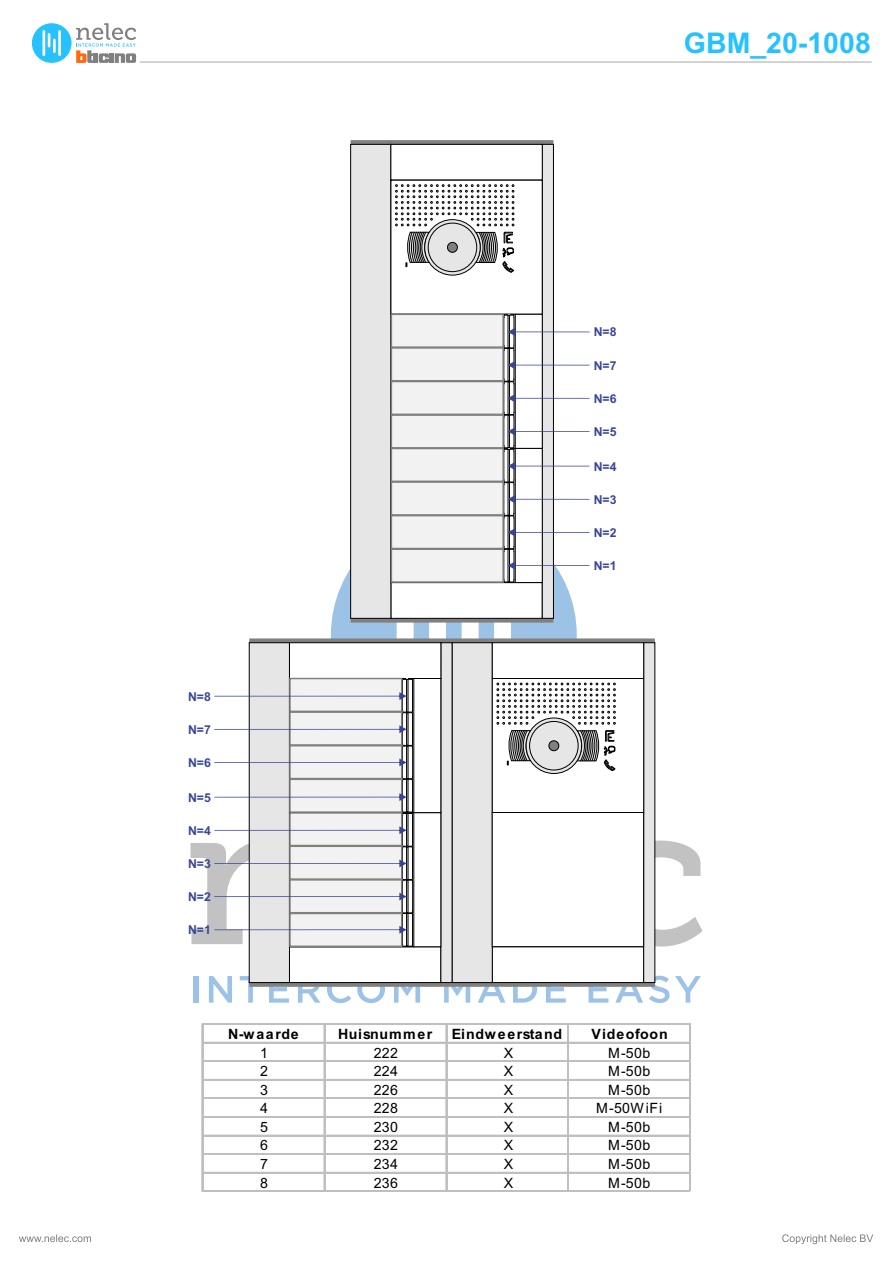
<style>
.page{position:relative;width:893px;height:1263px;background:#fff}
.page>*{position:absolute;margin:0;border:0;box-sizing:border-box;transform-origin:0 0}
.t1{font:700 28.5px "Arial";color:#26c2ff}
.t2{font:14.25px "Arial";letter-spacing:.025em;color:#000}
.t3{font:700 14.25px "Arial";letter-spacing:.055em;color:#000}
.t4{font:700 12.3px "Arial";color:#384596}
</style>
<div class="page">
<svg style="left:19px;top:1234px;width:72px;height:8px"></svg>
<svg style="left:782px;top:1234px;width:91px;height:10px"></svg>
<hr style="left:140px;top:61px;width:732px;height:2px;background:#ccc">
<svg style="left:331px;top:569px;width:246px;height:69px;background:#a7c9e8"></svg>
<div style="left:397px;top:554px;width:16px;height:162px;background:#fff;border-radius:8px"></div>
<div style="left:429px;top:573px;width:17px;height:89px;background:#fff;border-radius:8px"></div>
<div style="left:494px;top:554px;width:17px;height:162px;background:#fff;border-radius:8px"></div>
<div style="left:462px;top:608px;width:16px;height:89px;background:#fff;border-radius:8px"></div>
<div style="left:32px;top:23px;width:40px;height:40px;background:#26c2ff;border-radius:50%"></div>
<hr style="left:43px;top:30px;width:2px;height:26px;background:#fff">
<svg style="left:48px;top:33px;width:2px;height:14px"></svg>
<hr style="left:58px;top:30px;width:3px;height:26px;background:#fff">
<hr style="left:53px;top:39px;width:3px;height:14px;background:#fff">
<svg style="left:76px;top:23px;width:60px;height:40px"></svg>
<div style="left:351px;top:614px;width:202px;height:9px;background:#808080"></div>
<svg style="left:351px;top:140px;width:202px;height:4px"></svg>
<svg style="left:350px;top:144px;width:239px;height:475px"></svg>
<div style="left:452px;top:638px;width:203px;height:9px;background:#808080"></div>
<div style="left:249px;top:638px;width:203px;height:9px;background:#808080"></div>
<svg style="left:190px;top:642px;width:512px;height:361px"></svg>
<hr style="left:202px;top:1023px;width:488px;height:2px;background:#bfbfbf">
<hr style="left:202px;top:1042px;width:488px;height:1px;background:#bfbfbf">
<hr style="left:202px;top:1060px;width:488px;height:1px;background:#bfbfbf">
<hr style="left:202px;top:1061px;width:488px;height:1px;background:#bfbfbf">
<hr style="left:202px;top:1079px;width:488px;height:1px;background:#bfbfbf">
<hr style="left:202px;top:1098px;width:488px;height:1px;background:#bfbfbf">
<hr style="left:202px;top:1116px;width:488px;height:1px;background:#bfbfbf">
<hr style="left:202px;top:1135px;width:488px;height:1px;background:#bfbfbf">
<hr style="left:202px;top:1153px;width:488px;height:1px;background:#bfbfbf">
<hr style="left:202px;top:1154px;width:488px;height:1px;background:#bfbfbf">
<hr style="left:202px;top:1172px;width:488px;height:1px;background:#bfbfbf">
<hr style="left:202px;top:1190px;width:488px;height:1px;background:#bfbfbf">
<hr style="left:202px;top:1191px;width:488px;height:1px;background:#bfbfbf">
<hr style="left:202px;top:1023px;width:1px;height:168px;background:#bfbfbf">
<hr style="left:324px;top:1023px;width:1px;height:168px;background:#bfbfbf">
<hr style="left:446px;top:1023px;width:1px;height:168px;background:#bfbfbf">
<hr style="left:568px;top:1023px;width:1px;height:168px;background:#bfbfbf">
<hr style="left:689px;top:1023px;width:1px;height:168px;background:#bfbfbf">
<hr style="left:690px;top:1023px;width:1px;height:168px;background:#bfbfbf">
<h1 class="t1" style="left:684px;top:33px;width:188px">GBM_20-1008</h1>
<p class="t4" style="left:594px;top:327px;width:24px">N=8</p>
<p class="t4" style="left:594px;top:361px;width:24px">N=7</p>
<p class="t4" style="left:594px;top:394px;width:24px">N=6</p>
<p class="t4" style="left:594px;top:427px;width:24px">N=5</p>
<p class="t4" style="left:594px;top:462px;width:24px">N=4</p>
<p class="t4" style="left:594px;top:495px;width:24px">N=3</p>
<p class="t4" style="left:594px;top:528px;width:24px">N=2</p>
<p class="t4" style="left:594px;top:561px;width:24px">N=1</p>
<p class="t4" style="left:188px;top:692px;width:24px">N=8</p>
<p class="t4" style="left:188px;top:725px;width:24px">N=7</p>
<p class="t4" style="left:188px;top:758px;width:24px">N=6</p>
<p class="t4" style="left:188px;top:793px;width:24px">N=5</p>
<p class="t4" style="left:188px;top:826px;width:24px">N=4</p>
<p class="t4" style="left:188px;top:859px;width:24px">N=3</p>
<p class="t4" style="left:188px;top:892px;width:24px">N=2</p>
<p class="t4" style="left:188px;top:925px;width:24px">N=1</p>
<p class="t3" style="left:228px;top:1028px;width:72px">N-waarde</p>
<p class="t3" style="left:338px;top:1028px;width:96px">Huisnummer</p>
<p class="t3" style="left:452px;top:1028px;width:112px">Eindweerstand</p>
<p class="t3" style="left:591px;top:1028px;width:78px">Videofoon</p>
<p class="t2" style="left:260px;top:1047px;width:9px">1</p>
<p class="t2" style="left:374px;top:1047px;width:26px">222</p>
<p class="t2" style="left:504px;top:1047px;width:11px">X</p>
<p class="t2" style="left:608px;top:1047px;width:44px">M-50b</p>
<p class="t2" style="left:260px;top:1066px;width:9px">2</p>
<p class="t2" style="left:374px;top:1066px;width:26px">224</p>
<p class="t2" style="left:504px;top:1066px;width:11px">X</p>
<p class="t2" style="left:608px;top:1066px;width:44px">M-50b</p>
<p class="t2" style="left:260px;top:1084px;width:9px">3</p>
<p class="t2" style="left:374px;top:1084px;width:26px">226</p>
<p class="t2" style="left:504px;top:1084px;width:11px">X</p>
<p class="t2" style="left:608px;top:1084px;width:44px">M-50b</p>
<p class="t2" style="left:260px;top:1103px;width:9px">4</p>
<p class="t2" style="left:374px;top:1103px;width:26px">228</p>
<p class="t2" style="left:504px;top:1103px;width:11px">X</p>
<p class="t2" style="left:596px;top:1103px;width:67px">M-50WiFi</p>
<p class="t2" style="left:260px;top:1121px;width:9px">5</p>
<p class="t2" style="left:374px;top:1121px;width:26px">230</p>
<p class="t2" style="left:504px;top:1121px;width:11px">X</p>
<p class="t2" style="left:608px;top:1121px;width:44px">M-50b</p>
<p class="t2" style="left:260px;top:1140px;width:9px">6</p>
<p class="t2" style="left:374px;top:1140px;width:26px">232</p>
<p class="t2" style="left:504px;top:1140px;width:11px">X</p>
<p class="t2" style="left:608px;top:1140px;width:44px">M-50b</p>
<p class="t2" style="left:260px;top:1158px;width:9px">7</p>
<p class="t2" style="left:374px;top:1158px;width:26px">234</p>
<p class="t2" style="left:504px;top:1158px;width:11px">X</p>
<p class="t2" style="left:608px;top:1158px;width:44px">M-50b</p>
<p class="t2" style="left:260px;top:1177px;width:9px">8</p>
<p class="t2" style="left:374px;top:1177px;width:26px">236</p>
<p class="t2" style="left:504px;top:1177px;width:11px">X</p>
<p class="t2" style="left:608px;top:1177px;width:44px">M-50b</p>
</div>
